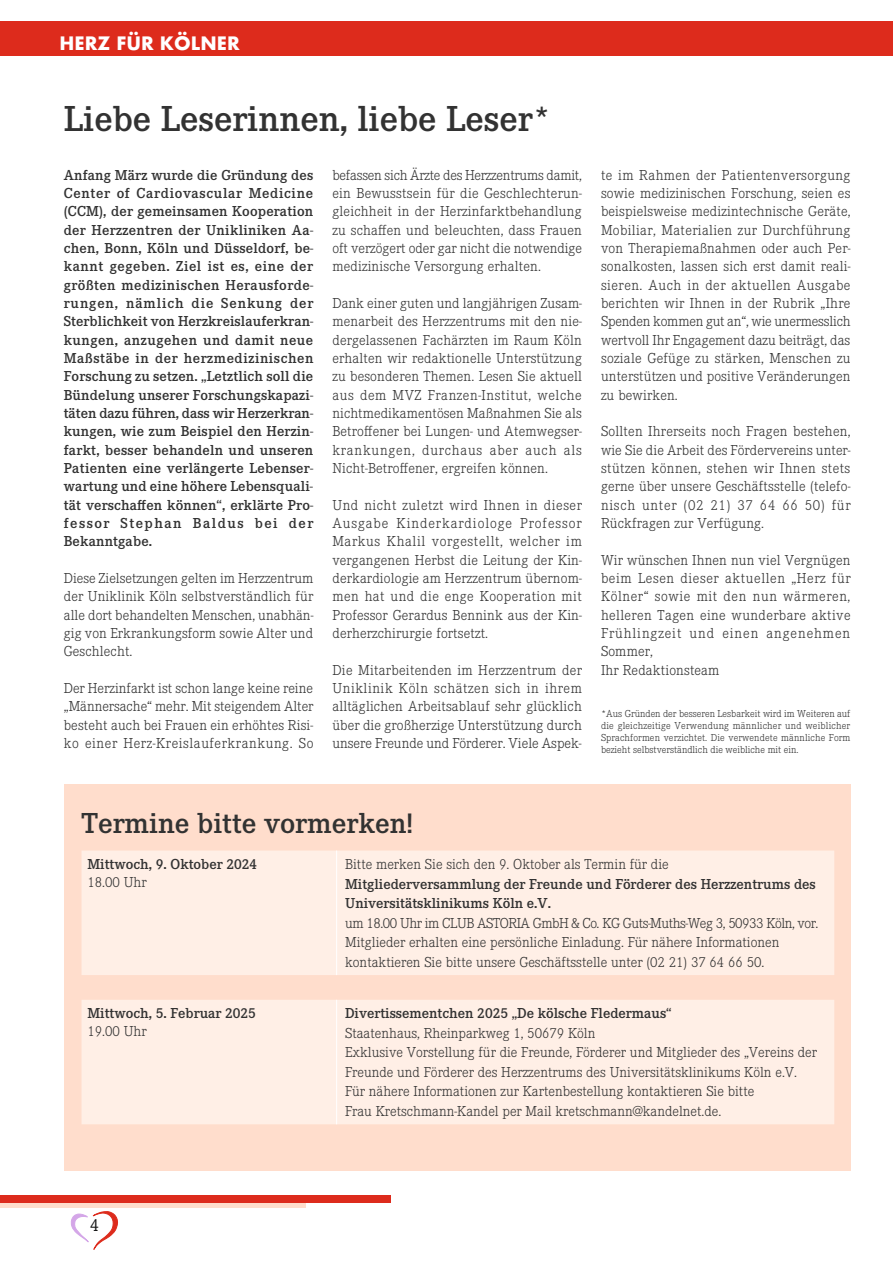
<style>
.page{position:relative;width:893px;height:1263px;background:#fff}
.page>*{position:absolute;margin:0;border:0;box-sizing:border-box;transform-origin:0 0}
.t1{font:600 37.5px "Corporate E";color:#323232}
.t2{font:600 30px "Corporate E";color:#323232}
.t3{font:700 18px "Futura";color:#fff}
.t4{font:18px "Corporate E";color:#151616}
.t5{font:300 15px/18.3px "Corporate E";color:#323232;text-align:justify}
.t6{font:600 15px/18.3px "Corporate E";color:#323232;text-align:justify}
.t7{font:300 15px/18.3px "Corporate E";letter-spacing:.025em;color:#323232}
.t8{font:300 10.5px/12px "Corporate E";color:#323232;text-align:justify}
</style>
<div class="page">
<svg style="left:71px;top:1211px;width:47px;height:38px"></svg>
<svg style="left:0;top:1202px;width:306px;height:6px;background:#f9bfae"></svg>
<div style="left:0;top:1195px;width:391px;height:7px;background:#dd2b1c"></div>
<div style="left:0;top:21px;width:893px;height:34px;background:#dd2b1c"></div>
<div style="left:64px;top:784px;width:786px;height:387px;background:#fdc"></div>
<div style="left:81px;top:850px;width:753px;height:125px;background:#ffefe6"></div>
<hr style="left:336px;top:850px;width:1px;height:125px;background:#fff">
<div style="left:81px;top:1000px;width:753px;height:124px;background:#ffefe6"></div>
<hr style="left:336px;top:1000px;width:1px;height:124px;background:#fff">
<p class="t3" style="left:60px;top:30px;width:182px">HERZ FÜR KÖLNER</p>
<h1 class="t1" style="left:64px;top:95px;width:489px">Liebe Leserinnen, liebe Leser*</h1>
<p class="t6" style="left:64px;top:165px;width:251px">Anfang März wurde die Gründung des Center of Cardiovascular Medicine (CCM), der gemeinsamen Kooperation der Herzzentren der Unikliniken Aa&shy;chen, Bonn, Köln und Düsseldorf, be&shy;kannt gegeben. Ziel ist es, eine der größten medizinischen Herausforde&shy;rungen, nämlich die Senkung der Sterblichkeit von Herzkreislauferkran&shy;kungen, anzugehen und damit neue Maßstäbe in der herzmedizinischen Forschung zu setzen. „Letztlich soll die Bündelung unserer Forschungskapazi&shy;täten dazu führen, dass wir Herzerkran&shy;kungen, wie zum Beispiel den Herzin&shy;farkt, besser behandeln und unseren Patienten eine verlängerte Lebenser&shy;wartung und eine höhere Lebensquali&shy;tät verschaffen können“, erklärte Pro&shy;fessor Stephan Baldus bei der Bekanntgabe.</p>
<p class="t5" style="left:64px;top:569px;width:251px">Diese Zielsetzungen gelten im Herzzentrum der Uniklinik Köln selbstverständlich für alle dort behandelten Menschen, unabhän&shy;gig von Erkrankungsform sowie Alter und Geschlecht.</p>
<p class="t5" style="left:64px;top:679px;width:251px">Der Herzinfarkt ist schon lange keine reine „Männersache“ mehr. Mit steigendem Alter besteht auch bei Frauen ein erhöhtes Risi&shy;ko einer Herz-Kreislauferkrankung. So</p>
<p class="t5" style="left:332px;top:165px;width:251px">befassen sich Ärzte des Herzzentrums damit, ein Bewusstsein für die Geschlechterun&shy;gleichheit in der Herzinfarktbehandlung zu schaffen und beleuchten, dass Frauen oft verzögert oder gar nicht die notwendige medizinische Versorgung erhalten.</p>
<p class="t5" style="left:332px;top:294px;width:251px">Dank einer guten und langjährigen Zusam&shy;menarbeit des Herzzentrums mit den nie&shy;dergelassenen Fachärzten im Raum Köln erhalten wir redaktionelle Unterstützung zu besonderen Themen. Lesen Sie aktuell aus dem MVZ Franzen-Institut, welche nichtmedikamentösen Maßnahmen Sie als Betroffener bei Lungen- und Atemwegser&shy;krankungen, durchaus aber auch als Nicht-Betroffener, ergreifen können.</p>
<p class="t5" style="left:332px;top:495px;width:251px">Und nicht zuletzt wird Ihnen in dieser Ausgabe Kinderkardiologe Professor Markus Khalil vorgestellt, welcher im vergangenen Herbst die Leitung der Kin&shy;derkardiologie am Herzzentrum übernom&shy;men hat und die enge Kooperation mit Professor Gerardus Bennink aus der Kin&shy;derherzchirurgie fortsetzt.</p>
<p class="t5" style="left:332px;top:660px;width:251px">Die Mitarbeitenden im Herzzentrum der Uniklinik Köln schätzen sich in ihrem alltäglichen Arbeitsablauf sehr glücklich über die großherzige Unterstützung durch unsere Freunde und Förderer. Viele Aspek-</p>
<p class="t5" style="left:601px;top:165px;width:251px">te im Rahmen der Patientenversorgung sowie medizinischen Forschung, seien es beispielsweise medizintechnische Geräte, Mobiliar, Materialien zur Durchführung von Therapiemaßnahmen oder auch Per&shy;sonalkosten, lassen sich erst damit reali&shy;sieren. Auch in der aktuellen Ausgabe berichten wir Ihnen in der Rubrik „Ihre Spenden kommen gut an“, wie unermesslich wertvoll Ihr Engagement dazu beiträgt, das soziale Gefüge zu stärken, Menschen zu unterstützen und positive Veränderungen zu bewirken.</p>
<p class="t5" style="left:601px;top:422px;width:251px">Sollten Ihrerseits noch Fragen bestehen, wie Sie die Arbeit des Fördervereins unter&shy;stützen können, stehen wir Ihnen stets gerne über unsere Geschäftsstelle (telefo&shy;nisch unter (02 21) 37 64 66 50) für Rückfragen zur Verfügung.</p>
<p class="t7" style="left:601px;top:550px;width:251px">Wir wünschen Ihnen nun viel Vergnügen beim Lesen dieser aktuellen „Herz für<br>Kölner“ sowie mit den nun wärmeren, helleren Tagen eine wunderbare aktive<br>Frühlingzeit und einen angenehmen<br>Sommer,<br>Ihr Redaktionsteam</p>
<p class="t8" style="left:601px;top:707px;width:251px">*Aus Gründen der besseren Lesbarkeit wird im Weiteren auf die gleichzeitige Verwendung männlicher und weiblicher Sprachformen verzichtet. Die verwendete männliche Form bezieht selbstverständlich die weibliche mit ein.</p>
<h2 class="t2" style="left:81px;top:804px;width:333px">Termine bitte vormerken!</h2>
<p class="t6" style="left:87px;top:854px;width:171px">Mittwoch, 9. Oktober 2024</p>
<p class="t5" style="left:87px;top:873px;width:61px">18.00 Uhr</p>
<p class="t5" style="left:345px;top:855px;width:325px">Bitte merken Sie sich den 9. Oktober als Termin für die</p>
<p class="t6" style="left:345px;top:873px;width:472px;line-height:19.5px">Mitgliederversammlung der Freunde und Förderer des Herzzentrums des<br>Universitätsklinikums Köln e.V.</p>
<p class="t5" style="left:345px;top:913px;width:475px;line-height:19.5px;text-align:left">um 18.00 Uhr im CLUB ASTORIA GmbH &amp; Co. KG Guts-Muths-Weg 3, 50933 Köln, vor.<br>Mitglieder erhalten eine persönliche Einladung. Für nähere Informationen kontaktieren Sie bitte unsere Geschäftsstelle unter (02 21) 37 64 66 50.</p>
<p class="t6" style="left:87px;top:1004px;width:170px">Mittwoch, 5. Februar 2025</p>
<p class="t5" style="left:87px;top:1022px;width:61px">19.00 Uhr</p>
<p class="t4" style="left:90px;top:1214px;width:11px">4</p>
<p class="t6" style="left:345px;top:1004px;width:328px">Divertissementchen 2025 „De kölsche Fledermaus“</p>
<p class="t5" style="left:345px;top:1023px;width:473px;line-height:19.5px;text-align:left">Staatenhaus, Rheinparkweg 1, 50679 Köln<br>Exklusive Vorstellung für die Freunde, Förderer und Mitglieder des „Vereins der Freunde und Förderer des Herzzentrums des Universitätsklinikums Köln e.V.<br>Für nähere Informationen zur Kartenbestellung kontaktieren Sie bitte<br>Frau Kretschmann-Kandel per Mail kretschmann@kandelnet.de.</p>
</div>
